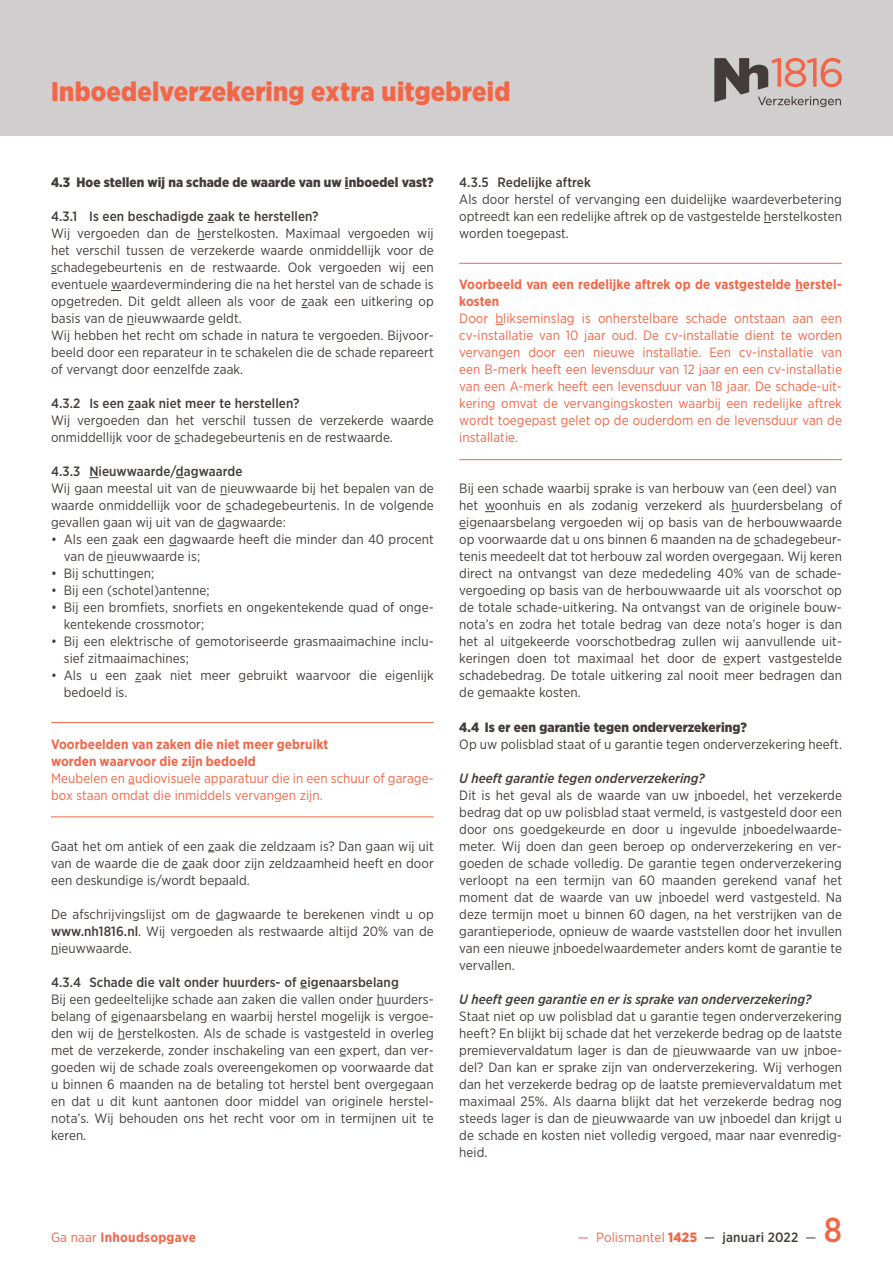
<style>
.page{position:relative;width:893px;height:1263px;background:#fff}
.page>*{position:absolute;margin:0;border:0;box-sizing:border-box;transform-origin:0 0}
.t1{font:500 34.5px "Gotham Narrow";color:#f26648}
.t2{font:900 27px "Gotham Narrow";letter-spacing:.01em;color:#f26648}
.t3{font:13.5px/17px "Gotham Narrow";letter-spacing:.005em;color:#443c3a}
.t4{font:13.5px/17px "Gotham Narrow";letter-spacing:.005em;color:#f26648}
.t5{font:500 13.5px "Gotham Narrow";letter-spacing:.005em;color:#443c3a}
.t6{font:700 13.5px/17px "Gotham Narrow";letter-spacing:.005em;color:#f26648}
.t7{font:900 13.5px "Gotham Narrow";letter-spacing:.005em;color:#443c3a}
.t8{font:italic 500 13.5px "Gotham Narrow";letter-spacing:.005em;color:#443c3a}
.s1{font-weight:500}
.s2{font-weight:400}
.s3{font-weight:900}
.s4{color:#443c3a}
.s5{font-weight:500;color:#443c3a}
</style>
<div class="page">
<hr style="left:51px;top:722px;width:383px;height:1px;background:#f26648">
<hr style="left:51px;top:816px;width:383px;height:1px;background:#f26648">
<hr style="left:459px;top:263px;width:383px;height:1px;background:#f26648">
<hr style="left:459px;top:459px;width:383px;height:1px;background:#f26648">
<div style="left:0;top:0;width:893px;height:136px;background:#d0cece"></div>
<svg style="left:714px;top:58px;width:128px;height:49px"></svg>
<h2 class="t2" style="left:51px;top:73px;width:461px">Inboedelverzekering extra uitgebreid</h2>
<p class="t7" style="left:51px;top:173px;width:384px">4.3 Hoe stellen wij na schade de waarde van uw inboedel vast?</p>
<p class="t5" style="left:51px;top:208px;width:269px">4.3.1 Is een beschadigde zaak te herstellen?</p>
<p class="t3" style="left:51px;top:225px;width:384px">Wij vergoeden dan de herstelkosten. Maximaal vergoeden wij het verschil tussen de verzekerde waarde onmiddellijk voor de schadegebeurtenis en de restwaarde. Ook vergoeden wij een eventuele waardevermindering die na het herstel van de schade is opgetreden. Dit geldt alleen als voor de zaak een uitkering op basis van de nieuwwaarde geldt.<br>Wij hebben het recht om schade in natura te vergoeden. Bijvoor&shy;beeld door een reparateur in te schakelen die de schade repareert of vervangt door eenzelfde zaak.</p>
<p class="t5" style="left:51px;top:395px;width:250px">4.3.2 Is een zaak niet meer te herstellen?</p>
<p class="t3" style="left:51px;top:412px;width:384px">Wij vergoeden dan het verschil tussen de verzekerde waarde onmiddellijk voor de schadegebeurtenis en de restwaarde.</p>
<p class="t5" style="left:51px;top:463px;width:193px">4.3.3 Nieuwwaarde/dagwaarde</p>
<p class="t3" style="left:51px;top:480px;width:384px;text-align:justify">Wij gaan meestal uit van de nieuwwaarde bij het bepalen van de waarde onmiddellijk voor de schadegebeurtenis. In de volgende gevallen gaan wij uit van de dagwaarde:</p>
<p class="t3" style="left:64px;top:531px;width:371px;text-indent:-13px">• Als een zaak een dagwaarde heeft die minder dan 40 procent van de nieuwwaarde is;</p>
<p class="t3" style="left:51px;top:565px;width:105px">• Bij schuttingen;</p>
<p class="t3" style="left:51px;top:582px;width:160px">• Bij een (schotel)antenne;</p>
<p class="t3" style="left:64px;top:599px;width:371px;text-indent:-13px">• Bij een bromfiets, snorfiets en ongekentekende quad of onge&shy;kentekende crossmotor;</p>
<p class="t3" style="left:64px;top:633px;width:371px;text-indent:-13px">• Bij een elektrische of gemotoriseerde grasmaaimachine inclu&shy;sief zitmaaimachines;</p>
<p class="t3" style="left:64px;top:667px;width:371px;text-indent:-13px">• Als u een zaak niet meer gebruikt waarvoor die eigenlijk bedoeld is.</p>
<p class="t6" style="left:51px;top:735px;width:279px">Voorbeelden van zaken die niet meer gebruikt worden waarvoor die zijn bedoeld</p>
<p class="t4" style="left:51px;top:769px;width:384px">Meubelen en audiovisuele apparatuur die in een schuur of garage&shy;box staan omdat die inmiddels vervangen zijn.</p>
<p class="t3" style="left:51px;top:837px;width:384px;text-align:justify">Gaat het om antiek of een zaak die zeldzaam is? Dan gaan wij uit van de waarde die de zaak door zijn zeldzaamheid heeft en door een deskundige is/wordt bepaald.</p>
<p class="t3" style="left:51px;top:905px;width:384px;text-align:justify">De afschrijvingslijst om de dagwaarde te berekenen vindt u op <span class="s1">www.nh1816.nl</span>. Wij vergoeden als restwaarde altijd 20% van de nieuwwaarde.</p>
<p class="t5" style="left:51px;top:973px;width:349px">4.3.4 Schade die valt onder huurders- of eigenaarsbelang</p>
<p class="t3" style="left:51px;top:990px;width:384px;text-align:justify">Bij een gedeeltelijke schade aan zaken die vallen onder huurders&shy;belang of eigenaarsbelang en waarbij herstel mogelijk is vergoe&shy;den wij de herstelkosten. Als de schade is vastgesteld in overleg met de verzekerde, zonder inschakeling van een expert, dan ver&shy;goeden wij de schade zoals overeengekomen op voorwaarde dat u binnen 6 maanden na de betaling tot herstel bent overgegaan en dat u dit kunt aantonen door middel van originele herstel&shy;nota’s. Wij behouden ons het recht voor om in termijnen uit te keren.</p>
<p class="t6" style="left:51px;top:1228px;width:147px"><span class="s2">Ga naar</span> Inhoudsopgave</p>
<p class="t5" style="left:459px;top:174px;width:133px">4.3.5 Redelijke aftrek</p>
<p class="t3" style="left:459px;top:191px;width:384px;text-align:justify">Als door herstel of vervanging een duidelijke waardeverbetering optreedt kan een redelijke aftrek op de vastgestelde herstelkosten worden toegepast.</p>
<p class="t6" style="left:459px;top:276px;width:384px">Voorbeeld van een redelijke aftrek op de vastgestelde herstel&shy;kosten</p>
<p class="t4" style="left:459px;top:310px;width:384px;text-align:justify">Door blikseminslag is onherstelbare schade ontstaan aan een cv-installatie van 10 jaar oud. De cv-installatie dient te worden vervangen door een nieuwe installatie. Een cv-installatie van een B-merk heeft een levensduur van 12 jaar en een cv-installatie van een A-merk heeft een levensduur van 18 jaar. De schade-uit&shy;kering omvat de vervangingskosten waarbij een redelijke aftrek wordt toegepast gelet op de ouderdom en de levensduur van de installatie.</p>
<p class="t3" style="left:459px;top:480px;width:384px">Bij een schade waarbij sprake is van herbouw van (een deel) van het woonhuis en als zodanig verzekerd als huurdersbelang of eigenaarsbelang vergoeden wij op basis van de herbouwwaarde op voorwaarde dat u ons binnen 6 maanden na de schadegebeur&shy;tenis meedeelt dat tot herbouw zal worden overgegaan. Wij keren direct na ontvangst van deze mededeling 40% van de schade&shy;vergoeding op basis van de herbouwwaarde uit als voorschot op de totale schade-uitkering. Na ontvangst van de originele bouw&shy;nota’s en zodra het totale bedrag van deze nota’s hoger is dan het al uitgekeerde voorschotbedrag zullen wij aanvullende uit&shy;keringen doen tot maximaal het door de expert vastgestelde schadebedrag. De totale uitkering zal nooit meer bedragen dan de gemaakte kosten.</p>
<p class="t7" style="left:459px;top:718px;width:289px">4.4 Is er een garantie tegen onderverzekering?</p>
<p class="t3" style="left:459px;top:735px;width:384px">Op uw polisblad staat of u garantie tegen onderverzekering heeft.</p>
<p class="t8" style="left:459px;top:769px;width:247px">U heeft garantie tegen onderverzekering?</p>
<p class="t3" style="left:459px;top:786px;width:384px;text-align:justify">Dit is het geval als de waarde van uw inboedel, het verzekerde bedrag dat op uw polisblad staat vermeld, is vastgesteld door een door ons goedgekeurde en door u ingevulde inboedelwaarde&shy;meter. Wij doen dan geen beroep op onderverzekering en ver&shy;goeden de schade volledig. De garantie tegen onderverzekering verloopt na een termijn van 60 maanden gerekend vanaf het moment dat de waarde van uw inboedel werd vastgesteld. Na deze termijn moet u binnen 60 dagen, na het verstrijken van de garantieperiode, opnieuw de waarde vaststellen door het invullen van een nieuwe inboedelwaardemeter anders komt de garantie te vervallen.</p>
<p class="t8" style="left:459px;top:990px;width:354px">U heeft geen garantie en er is sprake van onderverzekering?</p>
<p class="t3" style="left:459px;top:1007px;width:384px;text-align:justify">Staat niet op uw polisblad dat u garantie tegen onderverzekering heeft? En blijkt bij schade dat het verzekerde bedrag op de laatste premievervaldatum lager is dan de nieuwwaarde van uw inboe&shy;del? Dan kan er sprake zijn van onderverzekering. Wij verhogen dan het verzekerde bedrag op de laatste premievervaldatum met maximaal 25%. Als daarna blijkt dat het verzekerde bedrag nog steeds lager is dan de nieuwwaarde van uw inboedel dan krijgt u de schade en kosten niet volledig vergoed, maar naar evenredig&shy;heid.</p>
<p class="t4" style="left:578px;top:1228px;width:240px">— Polismantel <span class="s3">1425</span> <span class="s4">—</span> <span class="s5">januari 2022</span> <span class="s4">—</span></p>
<h1 class="t1" style="left:824px;top:1208px;width:20px">8</h1>
</div>
